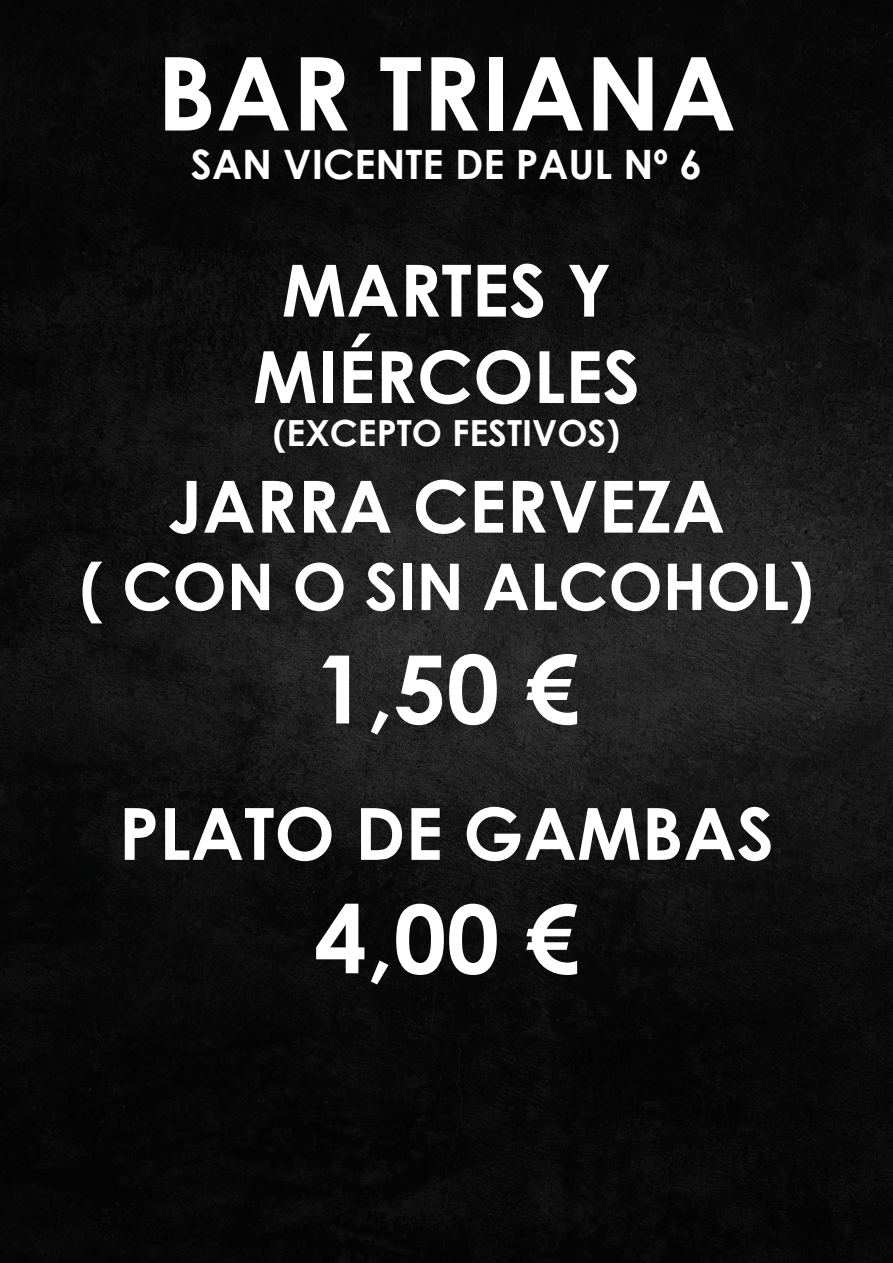
<style>
.page{position:relative;width:893px;height:1263px;background:#fff}
.page>*{position:absolute;margin:0;border:0;box-sizing:border-box;transform-origin:0 0}
.t1{font:700 102px "Century Gothic";color:#fff}
.t2{font:700 94.5px "Century Gothic";color:#fff}
.t3{font:700 72px "Century Gothic";color:#fff}
.t4{font:700 64.5px "Century Gothic";color:#fff}
.t5{font:700 40.5px "Century Gothic";color:#fff}
.t6{font:700 36px "Century Gothic";color:#fff}
</style>
<div class="page">
<img style="left:0;top:0;width:893px;height:1263px">
<p class="t1" style="left:157px;top:16px;width:581px">BAR TRIANA</p>
<p class="t5" style="left:191px;top:134px;width:513px">SAN VICENTE DE PAUL Nº 6</p>
<p class="t3" style="left:282px;top:236px;width:331px">MARTES Y</p>
<p class="t3" style="left:253px;top:322px;width:389px">MIÉRCOLES</p>
<p class="t6" style="left:273px;top:406px;width:349px">(EXCEPTO FESTIVOS)</p>
<p class="t3" style="left:168px;top:452px;width:559px">JARRA CERVEZA</p>
<p class="t4" style="left:80px;top:538px;width:736px">( CON O SIN ALCOHOL)</p>
<p class="t2" style="left:314px;top:617px;width:266px">1,50 €</p>
<p class="t3" style="left:119px;top:779px;width:657px">PLATO DE GAMBAS</p>
<p class="t2" style="left:314px;top:867px;width:266px">4,00 €</p>
</div>
